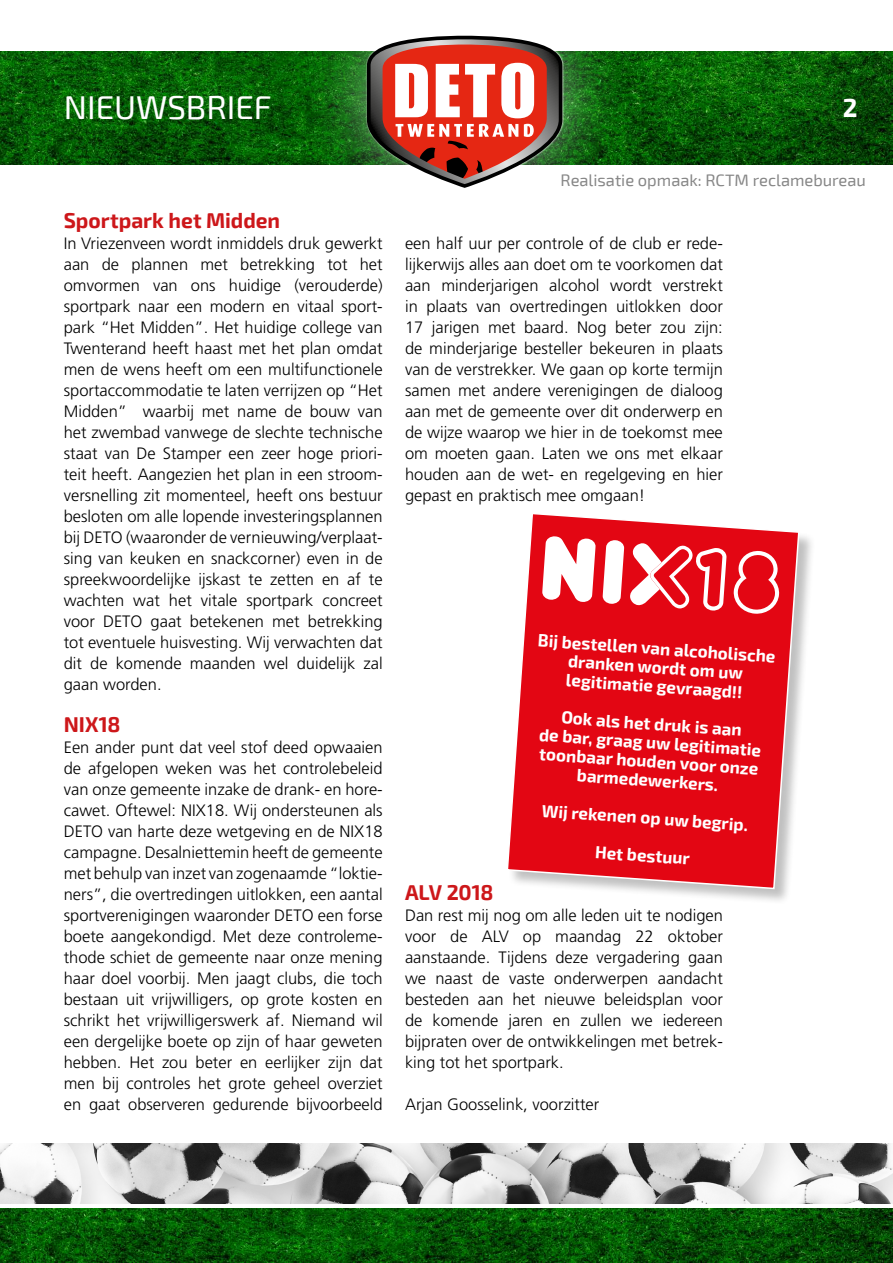
<style>
.page{position:relative;width:893px;height:1263px;background:#fff}
.page>*{position:absolute;margin:0;border:0;box-sizing:border-box;transform-origin:0 0}
.t1{font:33px "Exo 2";color:#fff}
.t2{font:700 25.5px "Exo 2";color:#fff}
.t3{font:700 21px "Exo 2";color:#cd171a}
.t4{font:700 17.1px/18.9px "Exo 2";color:#fff;text-align:center}
.t5{font:300 16.5px/21px "Frutiger LT Std";color:#000;text-align:justify}
.t6{font:16.5px "Exo 2";color:#878787}
</style>
<div class="page">
<img style="left:0;top:51px;width:893px;height:114px">
<img style="left:0;top:1209px;width:893px;height:54px">
<div style="left:304px;top:0;width:321px;height:247px;background:#fff;opacity:.52"></div>
<svg style="left:366px;top:35px;width:197px;height:153px"></svg>
<img style="left:0;top:1144px;width:893px;height:59px">
<div style="left:507px;top:513px;width:309px;height:392px;background:#000;opacity:.25"></div>
<svg style="left:507px;top:513px;width:293px;height:377px"></svg>
<h1 class="t1" style="left:64px;top:88px;width:209px">NIEUWSBRIEF</h1>
<h2 class="t2" style="left:843px;top:93px;width:16px">2</h2>
<p class="t3" style="left:64px;top:208px;width:218px">Sportpark het Midden</p>
<p class="t5" style="left:64px;top:233px;width:320px">In Vriezenveen wordt inmiddels druk gewerkt aan de plannen met betrekking tot het omvormen van ons huidige (verouderde) sportpark naar een modern en vitaal sport&shy;park “Het Midden”. Het huidige college van Twenterand heeft haast met het plan omdat men de wens heeft om een multifunctionele sportaccommodatie te laten verrijzen op “Het Midden” waarbij met name de bouw van het zwembad vanwege de slechte technische staat van De Stamper een zeer hoge priori&shy;teit heeft. Aangezien het plan in een stroom&shy;versnelling zit momenteel, heeft ons bestuur besloten om alle lopende investeringsplannen bij DETO (waaronder de vernieuwing/verplaat&shy;sing van keuken en snackcorner) even in de spreekwoordelijke ijskast te zetten en af te wachten wat het vitale sportpark concreet voor DETO gaat betekenen met betrekking tot eventuele huisvesting. Wij verwachten dat dit de komende maanden wel duidelijk zal gaan worden.</p>
<p class="t3" style="left:64px;top:712px;width:58px">NIX18</p>
<p class="t5" style="left:64px;top:737px;width:320px">Een ander punt dat veel stof deed opwaaien de afgelopen weken was het controlebeleid van onze gemeente inzake de drank- en hore&shy;cawet. Oftewel: NIX18. Wij ondersteunen als DETO van harte deze wetgeving en de NIX18 campagne. Desalniettemin heeft de gemeente met behulp van inzet van zogenaamde “loktie&shy;ners”, die overtredingen uitlokken, een aantal sportverenigingen waaronder DETO een forse boete aangekondigd. Met deze controleme&shy;thode schiet de gemeente naar onze mening haar doel voorbij. Men jaagt clubs, die toch bestaan uit vrijwilligers, op grote kosten en schrikt het vrijwilligerswerk af. Niemand wil een dergelijke boete op zijn of haar geweten hebben. Het zou beter en eerlijker zijn dat men bij controles het grote geheel overziet en gaat observeren gedurende bijvoorbeeld</p>
<p class="t6" style="left:561px;top:170px;width:307px">Realisatie opmaak: RCTM reclamebureau</p>
<p class="t5" style="left:405px;top:233px;width:319px">een half uur per controle of de club er rede&shy;lijkerwijs alles aan doet om te voorkomen dat aan minderjarigen alcohol wordt verstrekt in plaats van overtredingen uitlokken door 17 jarigen met baard. Nog beter zou zijn: de minderjarige besteller bekeuren in plaats van de verstrekker. We gaan op korte termijn samen met andere verenigingen de dialoog aan met de gemeente over dit onderwerp en de wijze waarop we hier in de toekomst mee om moeten gaan. Laten we ons met elkaar houden aan de wet- en regelgeving en hier gepast en praktisch mee omgaan!</p>
<p class="t4" style="left:539px;top:631px;width:240px;rotate:4deg">Bij bestellen van alcoholische dranken wordt om uw legitimatie gevraagd!!</p>
<p class="t4" style="left:541px;top:707px;width:224px;rotate:4deg">Ook als het druk is aan<br>de bar, graag uw legitimatie toonbaar houden voor onze barmedewerkers.</p>
<p class="t4" style="left:543px;top:801px;width:208px;rotate:4deg">Wij rekenen op uw begrip.</p>
<p class="t4" style="left:596px;top:843px;width:96px;rotate:4deg">Het bestuur</p>
<p class="t3" style="left:405px;top:880px;width:90px">ALV 2018</p>
<p class="t5" style="left:405px;top:905px;width:319px">Dan rest mij nog om alle leden uit te nodigen voor de ALV op maandag 22 oktober aanstaande. Tijdens deze vergadering gaan we naast de vaste onderwerpen aandacht besteden aan het nieuwe beleidsplan voor de komende jaren en zullen we iedereen bijpraten over de ontwikkelingen met betrek&shy;king tot het sportpark.</p>
<p class="t5" style="left:405px;top:1094px;width:196px">Arjan Goosselink, voorzitter</p>
</div>
